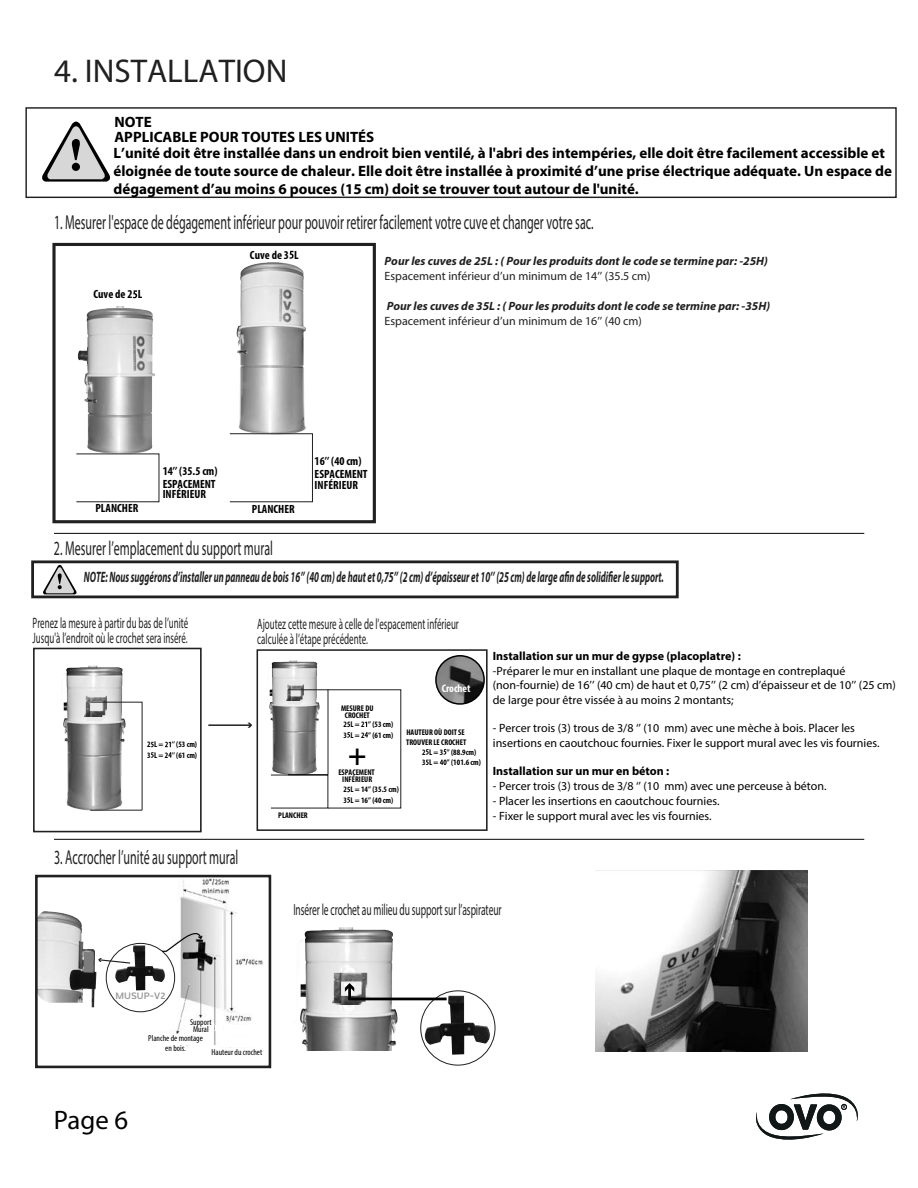
<style>
.page{position:relative;width:918px;height:1188px;background:#fff}
.page>*{position:absolute;margin:0;border:0;box-sizing:border-box;transform-origin:0 0}
.t1{font:33px "Myriad Pro";color:#202020}
.t2{font:700 condensed 30.9px "Myriad Pro";color:#000}
.t3{font:26.7px "Myriad Pro";color:#000}
.t4{font:20.25px "Myriad Pro";color:#202020;scale:.59 1}
.t5{font:16.05px "Myriad Pro";letter-spacing:-.01em;color:#202020;scale:.59 1}
.t6{font:15.15px/15px "Myriad Pro";color:#202020;scale:.59 1}
.t7{font:italic 700 15.15px "Myriad Pro";color:#202020;scale:.59 1}
.t8{font:700 15px/18px "Myriad Pro";color:#000}
.t9{font:12px/14.4px "Myriad Pro";color:#000}
.t10{font:italic 700 12px "Myriad Pro";color:#202020}
.t11{font:700 condensed 12px/10.6px "Myriad Pro";color:#000}
.t12{font:12px "Myriad Pro";color:#202020}
.t13{font:700 12px "Myriad Pro";color:#000}
.t14{font:700 condensed 10.95px "Myriad Pro";color:#fff}
.t15{font:700 9.15px "Nolan Next";color:#989898}
.t16{font:condensed 8.7px/10.4px "Myriad Pro";color:#000;text-align:center}
.t17{font:700 condensed 8.25px/10.5px "Myriad Pro";color:#000}
</style>
<div class="page">
<img style="left:80px;top:874px;width:190px;height:148px">
<img style="left:39px;top:909px;width:44px;height:94px">
<img style="left:300px;top:927px;width:98px;height:124px">
<img style="left:332px;top:971px;width:36px;height:33px">
<img style="left:269px;top:660px;width:49px;height:115px">
<img style="left:286px;top:683px;width:1px;height:18px">
<img style="left:63px;top:665px;width:60px;height:145px">
<img style="left:84px;top:694px;width:2px;height:23px">
<img style="left:236px;top:250px;width:70px;height:183px">
<img style="left:76px;top:298px;width:83px;height:156px">
<img style="left:436px;top:656px;width:48px;height:48px;border-radius:24px">
<div style="left:435px;top:655px;width:50px;height:50px;border:2px solid #000;border-radius:50%"></div>
<div style="left:186px;top:1013px;width:7px;height:6px;background:#fff"></div>
<svg style="left:159px;top:1017px;width:77px;height:31px"></svg>
<div style="left:83px;top:898px;width:76px;height:152px;background:#fff"></div>
<div style="left:106px;top:943px;width:69px;height:69px;background:#fff;border-radius:50%"></div>
<div style="left:106px;top:943px;width:69px;height:69px;border:1px solid #202020;border-radius:50%"></div>
<img style="left:115px;top:946px;width:53px;height:44px">
<svg style="left:161px;top:928px;width:41px;height:24px"></svg>
<div style="left:25px;top:107px;width:872px;height:91px;border:1px solid #202020"></div>
<svg style="left:133px;top:290px;width:4px;height:8px"></svg>
<svg style="left:289px;top:251px;width:5px;height:8px"></svg>
<div style="left:229px;top:433px;width:84px;height:69px;border:1px solid #202020"></div>
<div style="left:52px;top:243px;width:324px;height:280px;border:3px solid #202020"></div>
<svg style="left:86px;top:690px;width:57px;height:121px"></svg>
<hr style="left:90px;top:810px;width:52px;height:1px;background:#202020">
<div style="left:33px;top:648px;width:169px;height:184px;border:2px solid #202020"></div>
<div style="left:35px;top:875px;width:236px;height:193px;border:3px solid #202020"></div>
<svg style="left:347px;top:787px;width:3px;height:16px"></svg>
<svg style="left:426px;top:749px;width:3px;height:16px"></svg>
<svg style="left:440px;top:749px;width:7px;height:16px"></svg>
<svg style="left:347px;top:722px;width:3px;height:16px"></svg>
<svg style="left:365px;top:722px;width:3px;height:16px"></svg>
<svg style="left:151px;top:742px;width:3px;height:16px"></svg>
<svg style="left:165px;top:742px;width:7px;height:16px"></svg>
<svg style="left:287px;top:680px;width:42px;height:95px"></svg>
<hr style="left:288px;top:774px;width:40px;height:1px;background:#000">
<div style="left:257px;top:649px;width:231px;height:182px;border:2px solid #202020"></div>
<hr style="left:208px;top:724px;width:43px;height:2px;background:#202020">
<svg style="left:248px;top:723px;width:4px;height:5px"></svg>
<img style="left:421px;top:996px;width:74px;height:59px">
<svg style="left:345px;top:983px;width:104px;height:19px"></svg>
<div style="left:31px;top:560px;width:648px;height:38px;border:3px solid #202020"></div>
<hr style="left:54px;top:533px;width:810px;height:1px;background:#202020">
<hr style="left:54px;top:839px;width:810px;height:1px;background:#202020">
<svg style="left:42px;top:121px;width:68px;height:61px"></svg>
<div style="left:72px;top:163px;width:8px;height:8px;background:#000;border-radius:50%"></div>
<svg style="left:42px;top:563px;width:35px;height:31px"></svg>
<div style="left:219px;top:1037px;width:35px;height:10px;background:#fff"></div>
<img style="left:596px;top:871px;width:212px;height:180px">
<img style="left:69px;top:940px;width:27px;height:67px">
<svg style="left:83px;top:952px;width:48px;height:21px"></svg>
<svg style="left:756px;top:1093px;width:102px;height:47px"></svg>
<h1 class="t1" style="left:54px;top:50px;width:235px">4. INSTALLATION</h1>
<p class="t8" style="left:114px;top:114px;width:261px;line-height:15px">NOTE<br>APPLICABLE POUR TOUTES LES UNITÉS</p>
<p class="t8" style="left:113px;top:143px;width:780px">L’unité doit être installée dans un endroit bien ventilé, à l'abri des intempéries, elle doit être facilement accessible et éloignée de toute source de chaleur. Elle doit être installée à proximité d’une prise électrique adéquate. Un espace de dégagement d’au moins 6 pouces (15 cm) doit se trouver tout autour de l'unité.</p>
<h3 class="t4" style="left:54px;top:210px;width:916px">1. Mesurer l'espace de dégagement inférieur pour pouvoir retirer facilement votre cuve et changer votre sac.</h3>
<p class="t10" style="left:385px;top:253px;width:385px">Pour les cuves de 25L : ( Pour les produits dont le code se termine par: -25H)</p>
<p class="t12" style="left:385px;top:268px;width:268px">Espacement inférieur d’un minimum de 14’’ (35.5 cm)</p>
<p class="t10" style="left:387px;top:298px;width:385px">Pour les cuves de 35L : ( Pour les produits dont le code se termine par: -35H)</p>
<p class="t12" style="left:385px;top:313px;width:259px">Espacement inférieur d’un minimum de 16’’ (40 cm)</p>
<p class="t11" style="left:250px;top:249px;width:50px">Cuve de 3 L</p>
<p class="t11" style="left:94px;top:289px;width:50px">Cuve de 2 L</p>
<p class="t11" style="left:163px;top:465px;width:56px">14’’ (35.5 cm)</p>
<p class="t11" style="left:96px;top:502px;width:44px">PLANCHER</p>
<p class="t11" style="left:163px;top:478px;width:54px">ESPACEMENT<br>INFÉRIEUR</p>
<p class="t11" style="left:252px;top:503px;width:44px">PLANCHER</p>
<h3 class="t4" style="left:54px;top:535px;width:373px">2. Mesurer l’emplacement du support mural</h3>
<p class="t11" style="left:315px;top:456px;width:48px">16’’ (40 cm)</p>
<p class="t11" style="left:315px;top:468px;width:54px">ESPACEMENT<br>INFÉRIEUR</p>
<p class="t7" style="left:84px;top:568px;width:985px">NOTE: Nous suggérons d’installer un panneau de bois 16’’ (40 cm) de haut et 0,75’’ (2 cm) d’épaisseur et 10’’ (25 cm) de large afin de solidifier le support.</p>
<p class="t6" style="left:33px;top:615px;width:265px">Prenez la mesure à partir du bas de l’unité<br>Jusqu'à l’endroit où le crochet sera inséré.</p>
<p class="t17" style="left:147px;top:739px;width:52px">2 L = ’’ (53 cm)<br>3 L = 2 ’’ (61 cm)</p>
<h3 class="t4" style="left:54px;top:845px;width:314px">3. Accrocher l’unité au support mural</h3>
<p class="t6" style="left:257px;top:616px;width:343px">Ajoutez cette mesure à celle de l’espacement inférieur calculée à l’étape précédente.</p>
<p class="t17" style="left:341px;top:704px;width:34px;line-height:7.4px;text-align:center">MESURE DU<br>CROCHET</p>
<p class="t17" style="left:343px;top:719px;width:52px">2 L = 2 ’’ (53 cm)<br>3 L = 2 ’’ (61 cm)</p>
<h2 class="t2" style="left:348px;top:735px;width:20px">+</h2>
<p class="t17" style="left:338px;top:768px;width:38px;line-height:7.4px;text-align:center">ESPACEMENT<br>INFÉRIEUR</p>
<p class="t14" style="left:442px;top:681px;width:30px">Crochet</p>
<p class="t17" style="left:406px;top:727px;width:62px;line-height:9.9px">HAUTEUR OÙ DOIT SE<br>TROUVER LE CROCHET</p>
<p class="t17" style="left:422px;top:746px;width:60px">2 L = 3 ’’ (88.9cm)<br>3 L = ’’ (101.6 cm)</p>
<p class="t17" style="left:278px;top:810px;width:31px">PLANCHER</p>
<p class="t17" style="left:343px;top:784px;width:57px">2 L = 14’’ (35.5 cm)<br>3 L = 16’’ (40 cm)</p>
<p class="t13" style="left:493px;top:648px;width:250px">Installation sur un mur de gypse (placoplatre) :</p>
<p class="t9" style="left:493px;top:663px;width:405px">-Préparer le mur en installant une plaque de montage en contreplaqué (non-fournie) de 16’’ (40 cm) de haut et 0,75’’ (2 cm) d’épaisseur et de 10’’ (25 cm) de large pour être vissée à au moins 2 montants;</p>
<p class="t9" style="left:493px;top:721px;width:388px">- Percer trois (3) trous de 3/8 ‘’ (10 mm) avec une mèche à bois. Placer les insertions en caoutchouc fournies. Fixer le support mural avec les vis fournies.</p>
<p class="t13" style="left:493px;top:763px;width:178px">Installation sur un mur en béton :</p>
<p class="t9" style="left:493px;top:779px;width:335px">- Percer trois (3) trous de 3/8 ‘’ (10 mm) avec une perceuse à béton.</p>
<p class="t9" style="left:493px;top:794px;width:228px">- Placer les insertions en caoutchouc fournies.</p>
<p class="t9" style="left:493px;top:809px;width:220px">- Fixer le support mural avec les vis fournies.</p>
<h3 class="t5" style="left:293px;top:900px;width:354px">Insérer le crochet au milieu du support sur l’aspirateur</h3>
<p class="t15" style="left:116px;top:990px;width:52px">MUSUP-V2</p>
<p class="t16" style="left:148px;top:1033px;width:56px">Planche de montage en bois.</p>
<p class="t16" style="left:190px;top:1019px;width:23px;line-height:6.9px">Support<br>Mural</p>
<p class="t16" style="left:212px;top:1047px;width:52px">Hauteur du crochet</p>
<h3 class="t3" style="left:54px;top:1104px;width:76px">Page 6</h3>
</div>
